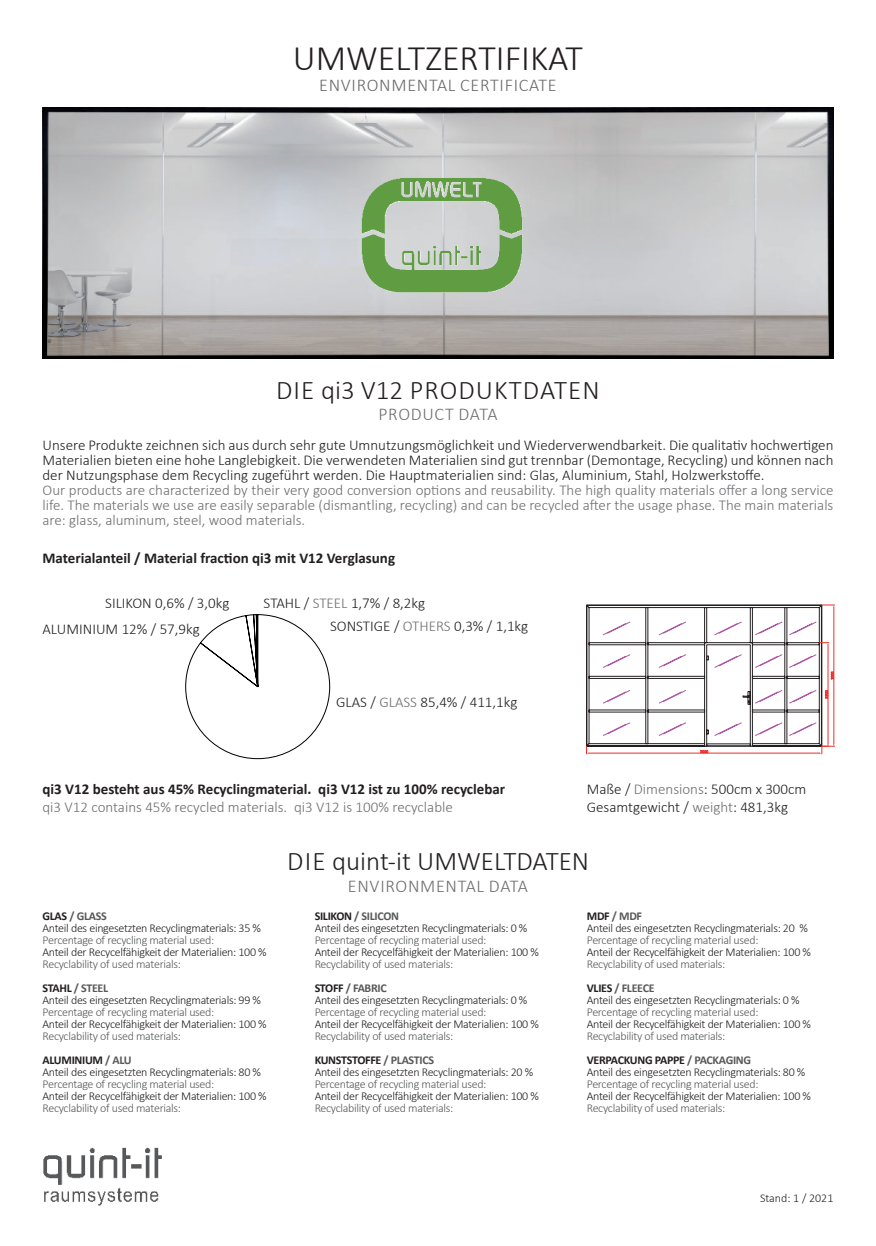
<style>
.page{position:relative;width:876px;height:1246px;background:#fff}
.page>*{position:absolute;margin:0;border:0;box-sizing:border-box;transform-origin:0 0}
.t1{font:300 36px "Calibri";color:#231f20}
.t2{font:300 27px "Calibri";color:#231f20}
.t3{font:300 27px "Calibri";letter-spacing:.04em;color:#231f20}
.t4{font:300 18px "Calibri";letter-spacing:.04em;color:#6d6e71}
.t5{font:300 18px "Calibri";letter-spacing:.04em;color:#6b6b6e}
.t6{font:300 15px/15px "Calibri";color:#231f20}
.t7{font:300 15px/15px "Calibri";color:#6d6e71;text-align:justify}
.t8{font:700 15px "Calibri";color:#231f20}
.t9{font:300 12px/12px "Calibri";letter-spacing:-.025em;color:#231f20}
.t10{font:300 12px/24px "Calibri";letter-spacing:-.025em;color:#57585a}
.t11{font:300 12px "Calibri";color:#231f20}
.s1{color:#6d6e71}
.s2{font-weight:700}
.s3{font-weight:700;color:#57585a}
.s4{font-weight:700;color:#231f20}
</style>
<div class="page">
<img style="left:43px;top:107px;width:790px;height:251px">
<img style="left:43px;top:1147px;width:119px;height:59px">
<svg style="left:185px;top:614px;width:145px;height:146px"></svg>
<img style="left:353px;top:170px;width:179px;height:130px">
<svg style="left:586px;top:604px;width:248px;height:150px"></svg>
<hr style="left:707px;top:746px;width:43px;height:1px;background:#231f20">
<h1 class="t1" style="left:293px;top:44px;width:292px">UMWELTZERTIFIKAT</h1>
<h3 class="t5" style="left:319px;top:78px;width:239px">ENvIRONMENTAL CERTIFICATE</h3>
<h2 class="t3" style="left:276px;top:379px;width:325px">DIE qi3 v12 PRODUKTDATEN</h2>
<h3 class="t4" style="left:378px;top:407px;width:121px">PRODUCT DATA</h3>
<p class="t6" style="left:43px;top:437px;width:792px;text-align:justify">Unsere Produkte zeichnen sich aus durch sehr gute Umnutzungsmöglichkeit und Wiederverwendbarkeit. Die qualitativ hochwertigen Materialien bieten eine hohe Langlebigkeit. Die verwendeten Materialien sind gut trennbar (Demontage, Recycling) und können nach der Nutzungsphase dem Recycling zugeführt werden. Die Hauptmaterialien sind: Glas, Aluminium, Stahl, Holzwerkstoffe.</p>
<p class="t7" style="left:43px;top:482px;width:792px">Our products are characterized by their very good conversion options and reusability. The high quality materials offer a long service life. The materials we use are easily separable (dismantling, recycling) and can be recycled after the usage phase. The main materials are: glass, aluminum, steel, wood materials.</p>
<p class="t8" style="left:43px;top:547px;width:354px">Materialanteil / Material fraction qi3 mit V12 Verglasung</p>
<p class="t6" style="left:105px;top:596px;width:126px">SILIKON 0,6% / 3,0kg</p>
<p class="t6" style="left:43px;top:623px;width:159px">ALUMINIUM 12% / 57,9kg</p>
<p class="t6" style="left:330px;top:592px;width:200px;line-height:23.4px;text-indent:-66px">STAHL / <span class="s1">STEEL</span> 1,7% / 8,2kg<br>SONSTIGE / <span class="s1">OTHERS</span> 0,3% / 1,1kg</p>
<p class="t6" style="left:336px;top:696px;width:183px">GLAS / <span class="s1">GLASS</span> 85,4% / 411,1kg</p>
<p class="t8" style="left:43px;top:783px;width:464px">qi3 V12 besteht aus 45% Recyclingmaterial. qi3 V12 ist zu 100% recyclebar</p>
<p class="t7" style="left:43px;top:800px;width:412px">qi3 v12 contains 45% recycled materials. qi3 v12 is 100% recyclable</p>
<p class="t6" style="left:587px;top:781px;width:221px;line-height:18px">Maße / <span class="s1">Dimensions</span>: 500cm x 300cm<br>Gesamtgewicht / <span class="s1">weight</span>: 481,3kg</p>
<p class="t9" style="left:43px;top:911px;width:220px"><span class="s2">GLAS</span> <span class="s3">/ GLASS<br></span>Anteil des eingesetzten Recyclingmaterials: 35 %</p>
<p class="t10" style="left:43px;top:929px;width:173px">Percentage of recycling material used:</p>
<p class="t9" style="left:43px;top:947px;width:226px">Anteil der Recycelfähigkeit der Materialien: 100 %</p>
<p class="t10" style="left:43px;top:953px;width:140px">Recyclability of used materials:<br><span class="s4">STAHL</span> <span class="s2">/ STEEL</span></p>
<p class="t9" style="left:43px;top:995px;width:220px">Anteil des eingesetzten Recyclingmaterials: 99 %</p>
<p class="t10" style="left:43px;top:1001px;width:173px">Percentage of recycling material used:</p>
<p class="t9" style="left:43px;top:1019px;width:226px">Anteil der Recycelfähigkeit der Materialien: 100 %</p>
<p class="t10" style="left:43px;top:1025px;width:140px">Recyclability of used materials:<br><span class="s4">ALUMINIUM</span> <span class="s2">/ ALU</span></p>
<p class="t9" style="left:43px;top:1067px;width:220px">Anteil des eingesetzten Recyclingmaterials: 80 %</p>
<p class="t10" style="left:43px;top:1073px;width:173px">Percentage of recycling material used:</p>
<p class="t9" style="left:43px;top:1091px;width:226px">Anteil der Recycelfähigkeit der Materialien: 100 %</p>
<p class="t10" style="left:43px;top:1097px;width:140px">Recyclability of used materials:</p>
<h2 class="t2" style="left:287px;top:851px;width:303px">DIE quint-it UMWELTDATEN</h2>
<h3 class="t4" style="left:348px;top:879px;width:182px">ENvIRONMENTAL DATA</h3>
<p class="t9" style="left:315px;top:911px;width:214px"><span class="s2">SILIKON</span> <span class="s3">/ SILICON<br></span>Anteil des eingesetzten Recyclingmaterials: 0 %</p>
<p class="t10" style="left:315px;top:929px;width:173px">Percentage of recycling material used:</p>
<p class="t9" style="left:315px;top:947px;width:226px">Anteil der Recycelfähigkeit der Materialien: 100 %</p>
<p class="t10" style="left:315px;top:953px;width:140px">Recyclability of used materials:<br><span class="s4">STOFF</span> <span class="s2">/ FABRIC</span></p>
<p class="t9" style="left:315px;top:995px;width:214px">Anteil des eingesetzten Recyclingmaterials: 0 %</p>
<p class="t10" style="left:315px;top:1001px;width:173px">Percentage of recycling material used:</p>
<p class="t9" style="left:315px;top:1019px;width:226px">Anteil der Recycelfähigkeit der Materialien: 100 %</p>
<p class="t10" style="left:315px;top:1025px;width:140px">Recyclability of used materials:<br><span class="s4">KUNSTSTOFFE</span> <span class="s2">/ PLASTICS</span></p>
<p class="t9" style="left:315px;top:1067px;width:220px">Anteil des eingesetzten Recyclingmaterials: 20 %</p>
<p class="t10" style="left:315px;top:1073px;width:173px">Percentage of recycling material used:</p>
<p class="t9" style="left:315px;top:1091px;width:226px">Anteil der Recycelfähigkeit der Materialien: 100 %</p>
<p class="t10" style="left:315px;top:1097px;width:140px">Recyclability of used materials:</p>
<p class="t9" style="left:587px;top:911px;width:222px"><span class="s2">MDF</span> <span class="s3">/ MDF<br></span>Anteil des eingesetzten Recyclingmaterials: 20 %</p>
<p class="t10" style="left:587px;top:929px;width:173px">Percentage of recycling material used:</p>
<p class="t9" style="left:587px;top:947px;width:226px">Anteil der Recycelfähigkeit der Materialien: 100 %</p>
<p class="t10" style="left:587px;top:953px;width:140px">Recyclability of used materials:<br><span class="s4">VLIES</span> <span class="s2">/ FLEECE</span></p>
<p class="t9" style="left:587px;top:995px;width:214px">Anteil des eingesetzten Recyclingmaterials: 0 %</p>
<p class="t10" style="left:587px;top:1001px;width:173px">Percentage of recycling material used:</p>
<p class="t9" style="left:587px;top:1019px;width:226px">Anteil der Recycelfähigkeit der Materialien: 100 %</p>
<p class="t10" style="left:587px;top:1025px;width:166px">Recyclability of used materials:<br><span class="s4">VERPACKUNG PAPPE</span> <span class="s2">/ PACKAGING</span></p>
<p class="t9" style="left:587px;top:1067px;width:220px">Anteil des eingesetzten Recyclingmaterials: 80 %</p>
<p class="t10" style="left:587px;top:1073px;width:173px">Percentage of recycling material used:</p>
<p class="t9" style="left:587px;top:1091px;width:226px">Anteil der Recycelfähigkeit der Materialien: 100 %</p>
<p class="t10" style="left:587px;top:1097px;width:140px">Recyclability of used materials:</p>
<p class="t11" style="left:760px;top:1193px;width:75px">Stand: 1 / 2021</p>
</div>
